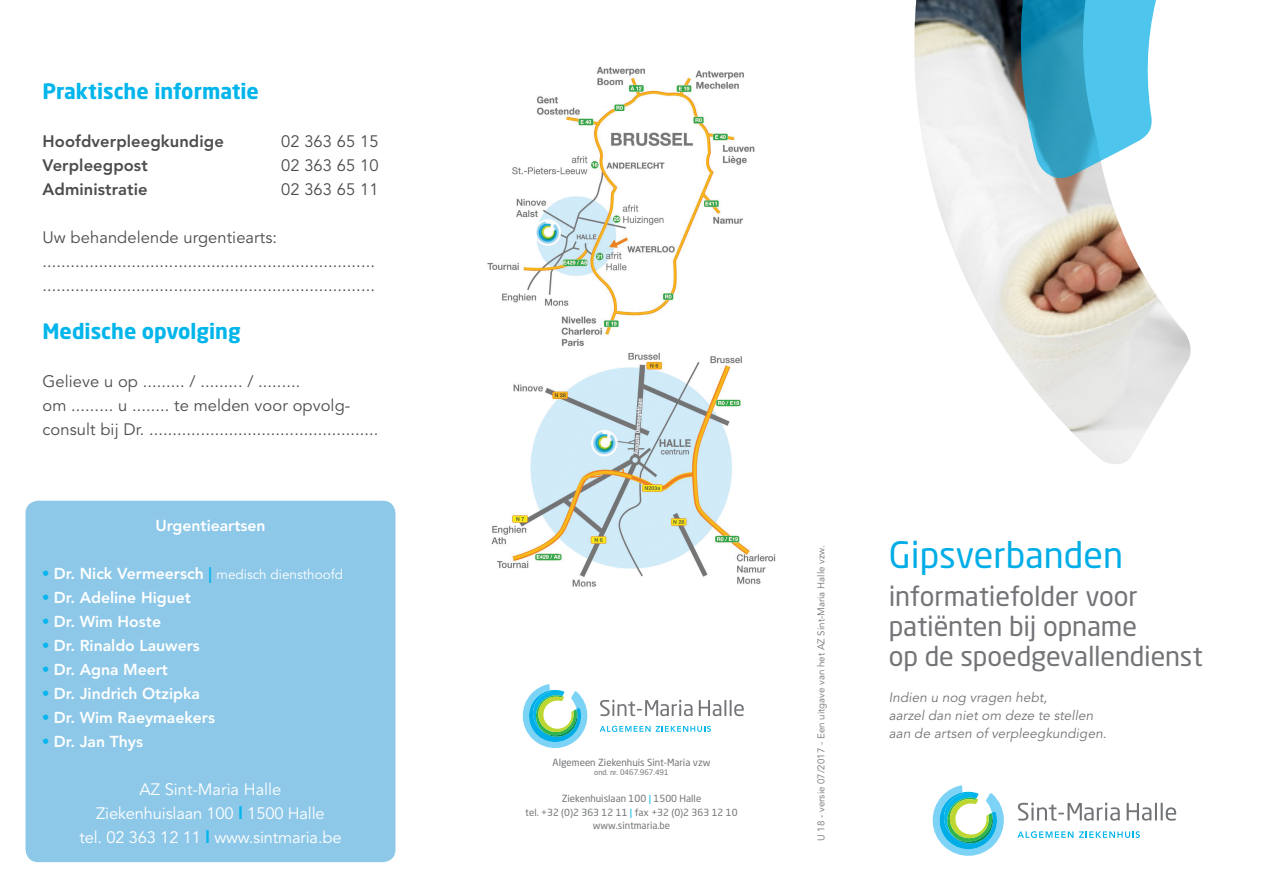
<style>
.page{position:relative;width:1263px;height:893px;background:#fff}
.page>*{position:absolute;margin:0;border:0;box-sizing:border-box;transform-origin:0 0}
.t1{font:36px "Neo Sans Pro";color:#00ade6}
.t2{font:27px/30px "Neo Sans Pro";letter-spacing:-.01em;color:#727477}
.t3{font:700 21px "Neo Sans Pro";color:#02b5eb}
.t4{font:16.5px/24px "Avenir LT Std";letter-spacing:.005em;color:#4b4c4d}
.t5{font:16.5px/24px "Avenir LT Std";letter-spacing:-.01em;color:#fff;text-align:center}
.t6{font:800 16.5px "Avenir LT Std";letter-spacing:.005em;color:#4b4c4d}
.t7{font:800 15.75px "Avenir LT Std";color:#fff}
.t8{font:italic 13.5px/18px "Avenir LT Std";letter-spacing:.01em;color:#727477}
.t9{font:13.5px "Avenir LT Std";color:#fff}
.t10{font:9.75px/13.5px "Neo Sans Pro";color:#727477;text-align:center}
.t11{font:9.75px "Avenir LT Std";color:#727477}
.t12{font:7.5px "Neo Sans Pro";color:#727477}
.s1{font-family:"Neo Sans Pro";font-weight:700;font-size:15.75px;color:#02b5eb}
.s2{font-weight:800;font-size:15.75px}
.s3{font-weight:800;font-size:15.75px;color:#02b5eb}
.s4{font-family:"Neo Sans Pro";font-weight:700;color:#02b5eb}
.s5{font-weight:800;font-size:18px;color:#02b5eb}
.s6{color:#02b5eb}
</style>
<div class="page">
<img style="left:487px;top:66px;width:289px;height:521px">
<svg style="left:600px;top:700px;width:92px;height:16px"></svg>
<svg style="left:699px;top:700px;width:45px;height:16px"></svg>
<svg style="left:600px;top:726px;width:111px;height:6px"></svg>
<svg style="left:522px;top:684px;width:66px;height:64px"></svg>
<img style="left:914px;top:0;width:277px;height:464px">
<svg style="left:1020px;top:0;width:140px;height:179px;background:#5cb8d5"></svg>
<svg style="left:1018px;top:803px;width:102px;height:18px"></svg>
<svg style="left:1127px;top:803px;width:49px;height:18px"></svg>
<svg style="left:1017px;top:831px;width:56px;height:7px"></svg>
<svg style="left:1079px;top:831px;width:61px;height:7px"></svg>
<svg style="left:932px;top:785px;width:72px;height:71px"></svg>
<div style="left:26px;top:501px;width:369px;height:361px;background:#8dc8e8;border-radius:13px"></div>
<p class="t3" style="left:43px;top:78px;width:218px">Praktische informatie</p>
<p class="t6" style="left:43px;top:132px;width:183px">Hoofdverpleegkundige</p>
<p class="t4" style="left:281px;top:130px;width:99px">02 363 65 15</p>
<p class="t6" style="left:43px;top:156px;width:107px">Verpleegpost</p>
<p class="t4" style="left:281px;top:154px;width:99px">02 363 65 10</p>
<p class="t6" style="left:43px;top:180px;width:107px">Administratie</p>
<p class="t4" style="left:281px;top:178px;width:99px">02 363 65 11</p>
<p class="t4" style="left:43px;top:226px;width:334px">Uw behandelende urgentiearts: ....................................................................... .......................................................................</p>
<p class="t3" style="left:43px;top:318px;width:200px">Medische opvolging</p>
<p class="t4" style="left:43px;top:370px;width:337px">Gelieve u op ......... / ......... / .........<br>om ......... u ........ te melden voor opvolg&shy;consult bij Dr. .................................................</p>
<p class="t7" style="left:155px;top:516px;width:112px">Urgentieartsen</p>
<p class="t9" style="left:43px;top:567px;width:302px"><span class="s1">•</span> <span class="s2">Dr. Nick Vermeersch</span> <span class="s3">|</span> medisch diensthoofd</p>
<p class="t7" style="left:43px;top:588px;width:150px"><span class="s4">•</span> Dr. Adeline Higuet</p>
<p class="t7" style="left:43px;top:612px;width:120px"><span class="s4">•</span> Dr. Wim Hoste</p>
<p class="t7" style="left:43px;top:636px;width:159px"><span class="s4">•</span> Dr. Rinaldo Lauwers</p>
<p class="t7" style="left:43px;top:660px;width:127px"><span class="s4">•</span> Dr. Agna Meert</p>
<p class="t7" style="left:43px;top:684px;width:159px"><span class="s4">•</span> Dr. Jindrich Otzipka</p>
<p class="t7" style="left:43px;top:708px;width:174px"><span class="s4">•</span> Dr. Wim Raeymaekers</p>
<p class="t7" style="left:43px;top:732px;width:102px"><span class="s4">•</span> Dr. Jan Thys</p>
<p class="t5" style="left:79px;top:778px;width:264px">AZ Sint-Maria Halle<br>Ziekenhuislaan 100 <span class="s5">I</span> 1500 Halle<br>tel. 02 363 12 11 <span class="s5">I</span> www.sintmaria.be</p>
<p class="t10" style="left:553px;top:756px;width:159px">Algemeen Ziekenhuis Sint-Maria vzw</p>
<p class="t12" style="left:594px;top:768px;width:76px">ond. nr. 0467.967.491</p>
<p class="t10" style="left:525px;top:792px;width:214px">Ziekenhuislaan 100 <span class="s6">|</span> 1500 Halle<br>tel. +32 (0)2 363 12 11 <span class="s6">|</span> fax +32 (0)2 363 12 10 www.sintmaria.be</p>
<p class="t11" style="left:815px;top:841px;width:297px;rotate:-90deg">U 18 - versie 07/2017 - Een uitgave van het AZ Sint-Maria Halle vzw.</p>
<h1 class="t1" style="left:889px;top:532px;width:236px">Gipsverbanden</h1>
<h2 class="t2" style="left:889px;top:581px;width:316px">informatiefolder voor patiënten bij opname<br>op de spoedgevallendienst</h2>
<p class="t8" style="left:889px;top:689px;width:219px">Indien u nog vragen hebt,<br>aarzel dan niet om deze te stellen aan de artsen of verpleegkundigen.</p>
</div>
